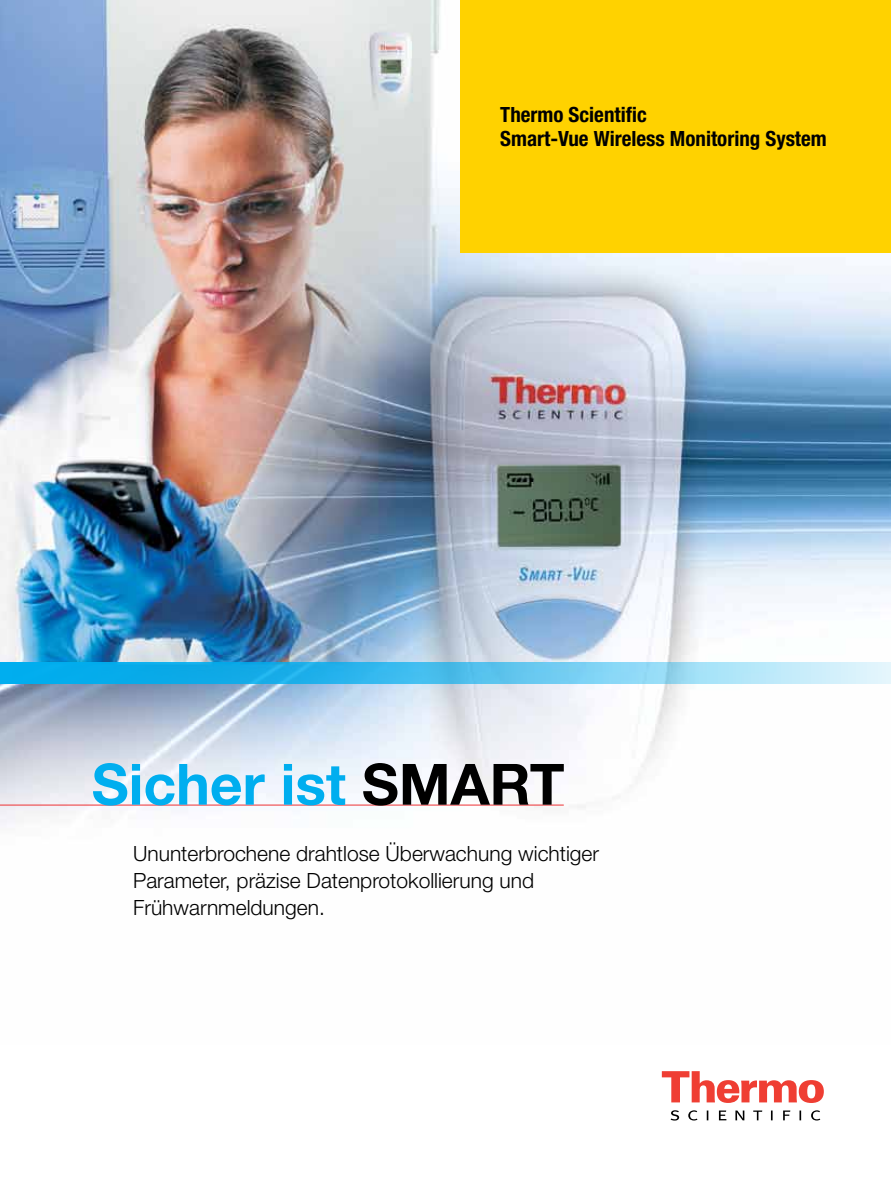
<style>
.page{position:relative;width:891px;height:1188px;background:#fff}
.page>*{position:absolute;margin:0;border:0;box-sizing:border-box;transform-origin:0 0}
.t1{font:700 57px "Helvetica Neue LT Std";color:#00aeef}
.t2{font:300 21px/27px "Helvetica Neue LT Std";color:#000}
.t3{font:700 condensed 21px/24px "Helvetica Neue LT Std";color:#000}
.s1{color:#000}
</style>
<div class="page">
<svg style="left:662px;top:1071px;width:162px;height:32px"></svg>
<svg style="left:671px;top:1110px;width:149px;height:11px"></svg>
<img style="left:1px;top:0;width:890px;height:825px">
<hr style="left:0;top:805px;width:564px;height:1px;background:#ee3134">
<div style="left:460px;top:0;width:431px;height:252px;background:#ffd200"></div>
<svg style="left:1px;top:662px;width:890px;height:22px;background:#57c5ef"></svg>
<p class="t3" style="left:500px;top:102px;width:328px">Thermo Scientific<br>Smart-Vue Wireless Monitoring System</p>
<h1 class="t1" style="left:92px;top:749px;width:474px">Sicher ist <span class="s1">SMART</span></h1>
<p class="t2" style="left:133px;top:839px;width:468px">Ununterbrochene drahtlose Überwachung wichtiger<br>Parameter, präzise Datenprotokollierung und<br>Frühwarnmeldungen.</p>
</div>
